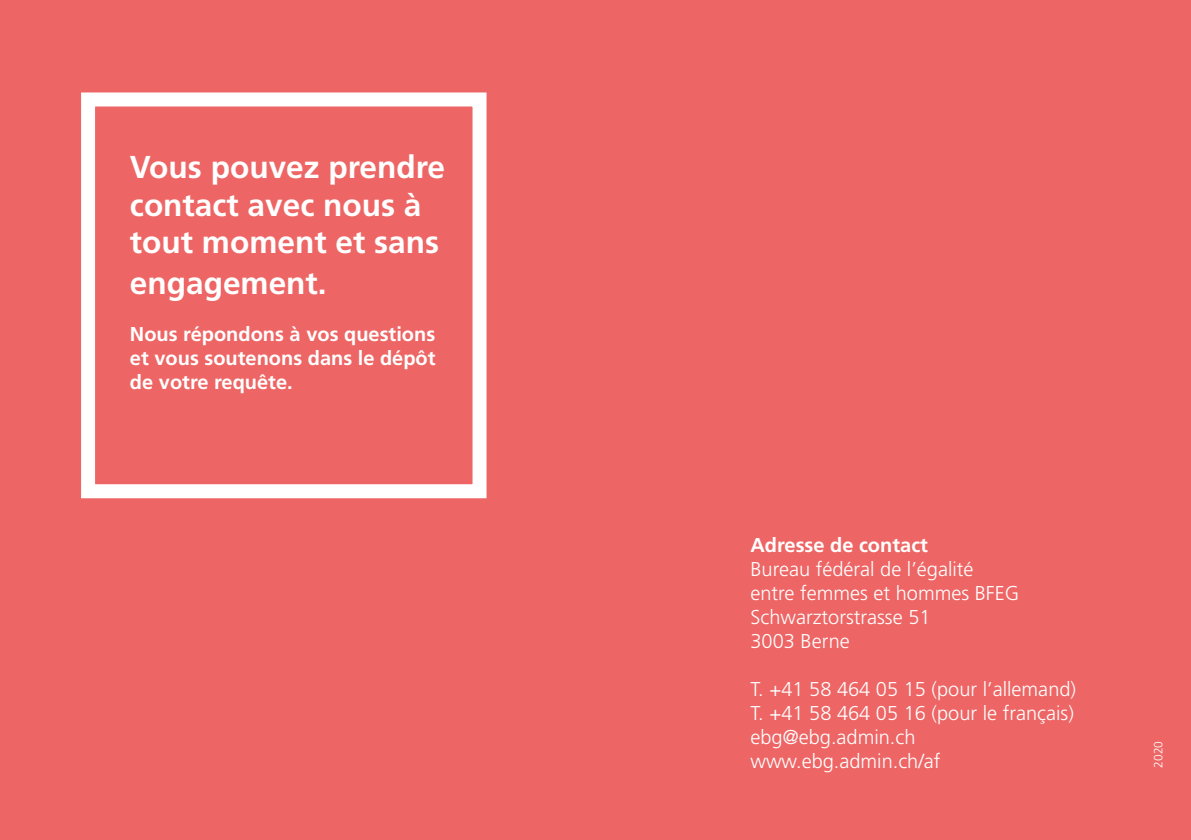
<style>
.page{position:relative;width:1191px;height:840px;background:#fff}
.page>*{position:absolute;margin:0;border:0;box-sizing:border-box;transform-origin:0 0}
.t1{font:700 31.6px/38px "Frutiger LT Std";color:#fff}
.t2{font:300 20px/24px "Frutiger LT Std";color:#fff}
.t3{font:700 20px/24px "Frutiger LT Std";color:#fff;text-align:justify}
.t4{font:300 12px "Frutiger LT Std";color:#fff}
</style>
<div class="page">
<div style="left:0;top:0;width:1191px;height:839px;background:#ed6665"></div>
<svg style="left:81px;top:92px;width:406px;height:407px"></svg>
<h1 class="t1" style="left:130px;top:148px;width:316px">Vous pouvez prendre contact avec nous à tout moment et sans</h1>
<h1 class="t1" style="left:130px;top:264px;width:198px">engagement.</h1>
<p class="t3" style="left:130px;top:322px;width:307px">Nous répondons à vos questions et vous soutenons dans le dépôt de votre requête.</p>
<p class="t3" style="left:750px;top:532px;width:179px">Adresse de contact</p>
<p class="t2" style="left:750px;top:556px;width:270px">Bureau fédéral de l’égalité entre femmes et hommes BFEG<br>Schwarztorstrasse 51<br>3003 Berne</p>
<p class="t2" style="left:750px;top:676px;width:327px">T. +41 58 464 05 15 (pour l’allemand)<br>T. +41 58 464 05 16 (pour le français) ebg@ebg.admin.ch www.ebg.admin.ch/af</p>
<p class="t4" style="left:1151px;top:767px;width:28px;rotate:-90deg">2020</p>
</div>
